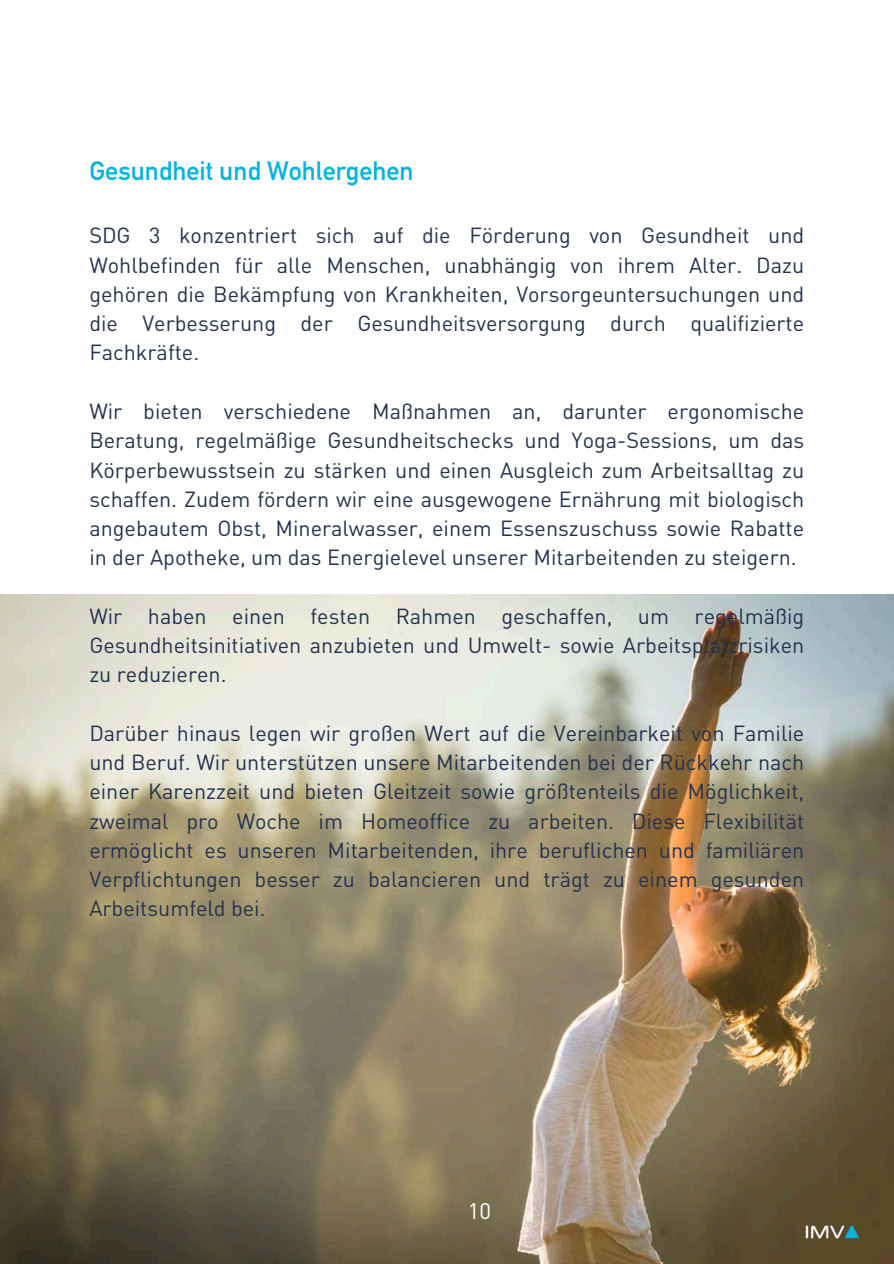
<style>
.page{position:relative;width:894px;height:1264px;background:#fff}
.page>*{position:absolute;margin:0;border:0;box-sizing:border-box;transform-origin:0 0}
.t1{font:700 26.1px "DIN Alternate";color:#01b4dc}
.t2{font:22.2px "DIN Pro";color:#fff}
.t3{font:21.6px/29.2px "DIN Pro";color:#25324d;text-align:justify}
</style>
<div class="page">
<img style="left:0;top:594px;width:893px;height:668px">
<img style="left:798px;top:1218px;width:68px;height:27px">
<p class="t1" style="left:89px;top:151px;width:325px">Gesundheit und Wohlergehen</p>
<p class="t3" style="left:89px;top:219px;width:716px">SDG 3 konzentriert sich auf die Förderung von Gesundheit und Wohlbefinden für alle Menschen, unabhängig von ihrem Alter. Dazu gehören die Bekämpfung von Krankheiten, Vorsorgeuntersuchungen und die Verbesserung der Gesundheitsversorgung durch qualifizierte Fachkräfte.</p>
<p class="t3" style="left:89px;top:394px;width:716px">Wir bieten verschiedene Maßnahmen an, darunter ergonomische Beratung, regelmäßige Gesundheitschecks und Yoga-Sessions, um das Körperbewusstsein zu stärken und einen Ausgleich zum Arbeitsalltag zu schaffen. Zudem fördern wir eine ausgewogene Ernährung mit biologisch angebautem Obst, Mineralwasser, einem Essenszuschuss sowie Rabatte in der Apotheke, um das Energielevel unserer Mitarbeitenden zu steigern.</p>
<p class="t3" style="left:89px;top:599px;width:716px">Wir haben einen festen Rahmen geschaffen, um regelmäßig Gesundheitsinitiativen anzubieten und Umwelt- sowie Arbeitsplatzrisiken zu reduzieren.</p>
<p class="t3" style="left:89px;top:716px;width:716px">Darüber hinaus legen wir großen Wert auf die Vereinbarkeit von Familie und Beruf. Wir unterstützen unsere Mitarbeitenden bei der Rückkehr nach einer Karenzzeit und bieten Gleitzeit sowie größtenteils die Möglichkeit, zweimal pro Woche im Homeoffice zu arbeiten. Diese Flexibilität ermöglicht es unseren Mitarbeitenden, ihre beruflichen und familiären Verpflichtungen besser zu balancieren und trägt zu einem gesunden Arbeitsumfeld bei.</p>
<p class="t2" style="left:468px;top:1193px;width:25px">10</p>
</div>
